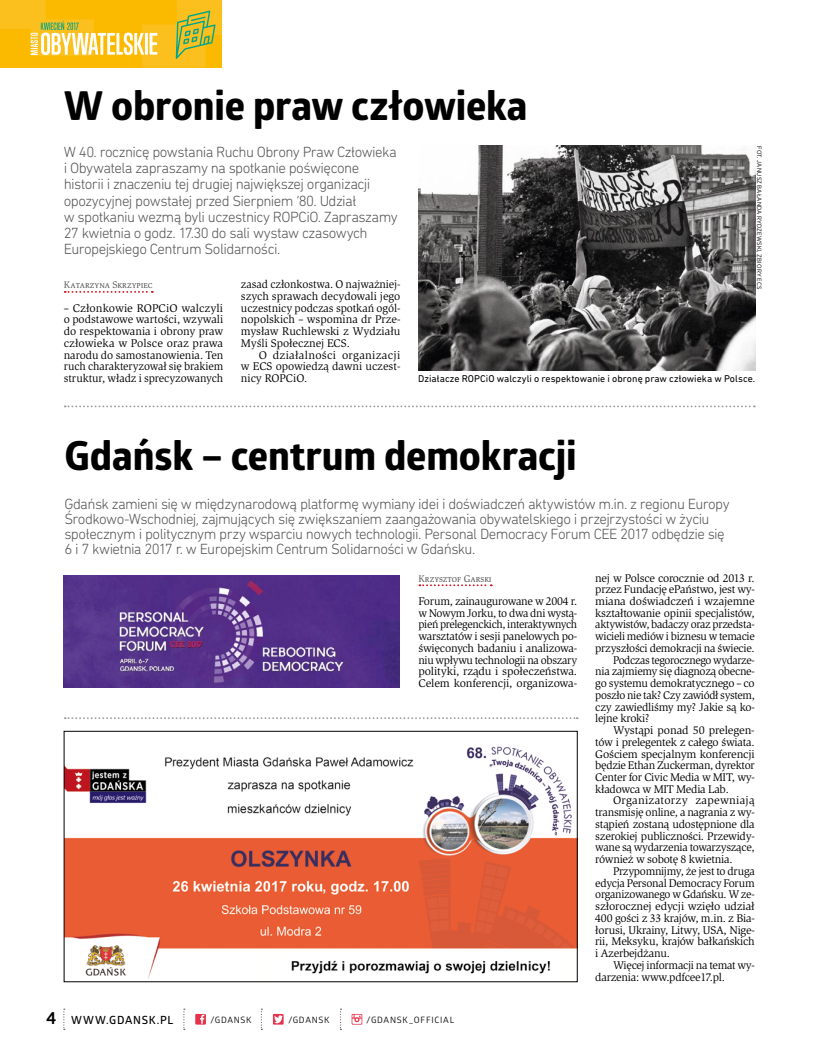
<style>
.page{position:relative;width:815px;height:1053px;background:#fff}
.page>*{position:absolute;margin:0;border:0;box-sizing:border-box;transform-origin:0 0}
.t1{font:700 40px "Globerx";letter-spacing:-.005em;color:#000}
.t2{font:300 15px/16.2px "DIN Next Rounded LT Pro";letter-spacing:-.04em;color:#565656}
.t3{font:11.5px/11.8px "Slimbach Itc TOT";letter-spacing:-.02em;color:#000;text-align:justify}
.t4{font:11.5px "Slimbach Itc TOT";letter-spacing:-.02em;color:#000;scale:.96 1}
.t5{font:11.5px "Slimbach Itc TOT";letter-spacing:.025em;color:#000}
.t6{font:600 11.25px "Glober";letter-spacing:.06em;color:#000}
.t7{font:10px "DIN Next Rounded LT Pro";letter-spacing:.005em;color:#000}
.t8{font:10px "Slimbach Itc SCTOT";color:#565656}
.t9{font:8.75px "Glober";letter-spacing:.085em;color:#000}
.t10{font:6.25px "Gotham Narrow";letter-spacing:.025em;color:#000}
.s1{font-weight:700;font-size:17.5px}
</style>
<div class="page">
<svg style="left:65px;top:405px;width:690px;height:2px"></svg>
<svg style="left:419px;top:584px;width:73px;height:2px"></svg>
<img style="left:63px;top:575px;width:337px;height:112px">
<svg style="left:65px;top:291px;width:88px;height:2px"></svg>
<img style="left:419px;top:146px;width:336px;height:224px">
<svg style="left:65px;top:717px;width:513px;height:2px"></svg>
<img style="left:66px;top:746px;width:510px;height:233px">
<div style="left:64px;top:731px;width:514px;height:250px;border:1px solid #000"></div>
<div style="left:195px;top:1013px;width:11px;height:11px;background:#e7324b"></div>
<svg style="left:200px;top:1014px;width:4px;height:9px"></svg>
<div style="left:273px;top:1013px;width:11px;height:11px;background:#e7324b"></div>
<svg style="left:274px;top:1015px;width:9px;height:8px"></svg>
<svg style="left:352px;top:1013px;width:10px;height:11px"></svg>
<svg style="left:352px;top:1014px;width:10px;height:9px"></svg>
<svg style="left:183px;top:1008px;width:2px;height:21px"></svg>
<svg style="left:63px;top:1008px;width:2px;height:21px"></svg>
<svg style="left:261px;top:1008px;width:1px;height:21px"></svg>
<svg style="left:340px;top:1008px;width:1px;height:21px"></svg>
<svg style="left:0;top:0;width:222px;height:68px;background:#f1c22a"></svg>
<h1 class="t1" style="left:64px;top:77px;width:465px">W obronie praw człowieka</h1>
<p class="t2" style="left:64px;top:143px;width:335px">W 40. rocznicę powstania Ruchu Obrony Praw Człowieka i Obywatela zapraszamy na spotkanie poświęcone historii i znaczeniu tej drugiej największej organizacji opozycyjnej powstałej przed Sierpniem ’80. Udział<br>w spotkaniu wezmą byli uczestnicy ROPCiO. Zapraszamy 27 kwietnia o godz. 17.30 do sali wystaw czasowych Europejskiego Centrum Solidarności.</p>
<p class="t10" style="left:763px;top:146px;width:145px;rotate:90deg">FOT. JANUSZ BAŁANDA RYDZEWSKI, ZBIORY ECS</p>
<p class="t3" style="left:241px;top:278px;width:161px">zasad członkostwa. O najważniej&shy;szych sprawach decydowali jego uczestnicy podczas spotkań ogól&shy;nopolskich – wspomina dr Prze&shy;mysław Ruchlewski z Wydziału Myśli Społecznej ECS.</p>
<p class="t3" style="left:241px;top:349px;width:161px;text-indent:18px">O działalności organizacji w ECS opowiedzą dawni uczest&shy;nicy ROPCiO.</p>
<p class="t8" style="left:64px;top:279px;width:90px">Katarzyna Skrzypiec</p>
<p class="t3" style="left:64px;top:302px;width:161px">– Członkowie ROPCiO walczyli o podstawowe wartości, wzywali do respektowania i obrony praw człowieka w Polsce oraz prawa narodu do samostanowienia. Ten ruch charakteryzował się brakiem struktur, władz i sprecyzowanych</p>
<p class="t7" style="left:418px;top:373px;width:339px">Działacze ROPCiO walczyli o respektowanie i obronę praw człowieka w Polsce.</p>
<h1 class="t1" style="left:64px;top:426px;width:514px">Gdańsk – centrum demokracji</h1>
<p class="t2" style="left:64px;top:496px;width:667px;line-height:15px">Gdańsk zamieni się w międzynarodową platformę wymiany idei i doświadczeń aktywistów m.in. z regionu Europy Środkowo-Wschodniej, zajmujących się zwiększaniem zaangażowania obywatelskiego i przejrzystości w życiu społecznym i politycznym przy wsparciu nowych technologii. Personal Democracy Forum CEE 2017 odbędzie się 6 i 7 kwietnia 2017 r. w Europejskim Centrum Solidarności w Gdańsku.</p>
<p class="t3" style="left:595px;top:572px;width:161px">nej w Polsce corocznie od 2013 r.</p>
<p class="t3" style="left:595px;top:583px;width:161px">przez Fundację ePaństwo, jest wy-</p>
<p class="t3" style="left:595px;top:595px;width:161px">miana doświadczeń i wzajemne</p>
<p class="t3" style="left:595px;top:607px;width:161px">kształtowanie opinii specjalistów,</p>
<p class="t3" style="left:595px;top:618px;width:161px">aktywistów, badaczy oraz przedsta-</p>
<p class="t3" style="left:595px;top:630px;width:161px">wicieli mediów i biznesu w temacie</p>
<p class="t3" style="left:595px;top:642px;width:161px">przyszłości demokracji na świecie.</p>
<p class="t4" style="left:613px;top:653px;width:149px">Podczas tegorocznego wydarze-</p>
<p class="t3" style="left:595px;top:665px;width:161px">nia zajmiemy się diagnozą obecne-</p>
<p class="t3" style="left:595px;top:677px;width:161px">go systemu demokratycznego – co</p>
<p class="t3" style="left:595px;top:689px;width:161px">poszło nie tak? Czy zawiódł system,</p>
<p class="t3" style="left:595px;top:701px;width:161px">czy zawiedliśmy my? Jakie są ko-</p>
<p class="t3" style="left:595px;top:712px;width:56px">lejne kroki?</p>
<p class="t3" style="left:613px;top:724px;width:143px">Wystąpi ponad 50 prelegen-</p>
<p class="t3" style="left:595px;top:736px;width:161px">tów i prelegentek z całego świata.</p>
<p class="t3" style="left:595px;top:747px;width:161px">Gościem specjalnym konferencji</p>
<p class="t3" style="left:595px;top:759px;width:161px">będzie Ethan Zuckerman, dyrektor</p>
<p class="t3" style="left:595px;top:771px;width:161px">Center for Civic Media w MIT, wy-</p>
<p class="t3" style="left:595px;top:783px;width:135px">kładowca w MIT Media Lab.</p>
<p class="t5" style="left:613px;top:794px;width:143px">Organizatorzy zapewniają</p>
<p class="t3" style="left:595px;top:806px;width:161px">transmisję online, a nagrania z wy-</p>
<p class="t3" style="left:595px;top:818px;width:161px">stąpień zostaną udostępnione dla</p>
<p class="t3" style="left:595px;top:830px;width:161px">szerokiej publiczności. Przewidy-</p>
<p class="t3" style="left:595px;top:841px;width:161px">wane są wydarzenia towarzyszące,</p>
<p class="t3" style="left:595px;top:853px;width:139px">również w sobotę 8 kwietnia.</p>
<p class="t3" style="left:613px;top:865px;width:143px">Przypomnijmy, że jest to druga</p>
<p class="t3" style="left:595px;top:876px;width:161px">edycja Personal Democracy Forum</p>
<p class="t3" style="left:595px;top:888px;width:161px">organizowanego w Gdańsku. W ze-</p>
<p class="t3" style="left:595px;top:900px;width:161px">szłorocznej edycji wzięło udział</p>
<p class="t3" style="left:595px;top:912px;width:161px">400 gości z 33 krajów, m.in. z Bia-</p>
<p class="t3" style="left:595px;top:923px;width:161px">łorusi, Ukrainy, Litwy, USA, Nige-</p>
<p class="t3" style="left:595px;top:935px;width:161px">rii, Meksyku, krajów bałkańskich</p>
<p class="t3" style="left:595px;top:947px;width:76px">i Azerbejdżanu.</p>
<p class="t3" style="left:613px;top:959px;width:143px">Więcej informacji na temat wy-</p>
<p class="t3" style="left:595px;top:970px;width:131px">darzenia: www.pdfcee17.pl.</p>
<p class="t8" style="left:418px;top:572px;width:75px">Krzysztof Garski</p>
<p class="t3" style="left:418px;top:595px;width:160px">Forum, zainaugurowane w 2004 r. w Nowym Jorku, to dwa dni wystą&shy;pień prelegenckich, interaktywnych warsztatów i sesji panelowych po&shy;święconych badaniu i analizowa&shy;niu wpływu technologii na obszary polityki, rządu i społeczeństwa.<br>Celem konferencji, organizowa-</p>
<p class="t6" style="left:46px;top:1011px;width:129px"><span class="s1">4</span> WWW.GDANSK.PL</p>
<p class="t9" style="left:210px;top:1013px;width:43px">/GDANSK</p>
<p class="t9" style="left:288px;top:1013px;width:43px">/GDANSK</p>
<p class="t9" style="left:367px;top:1013px;width:89px">/GDANSK_OFFICIAL</p>
</div>
